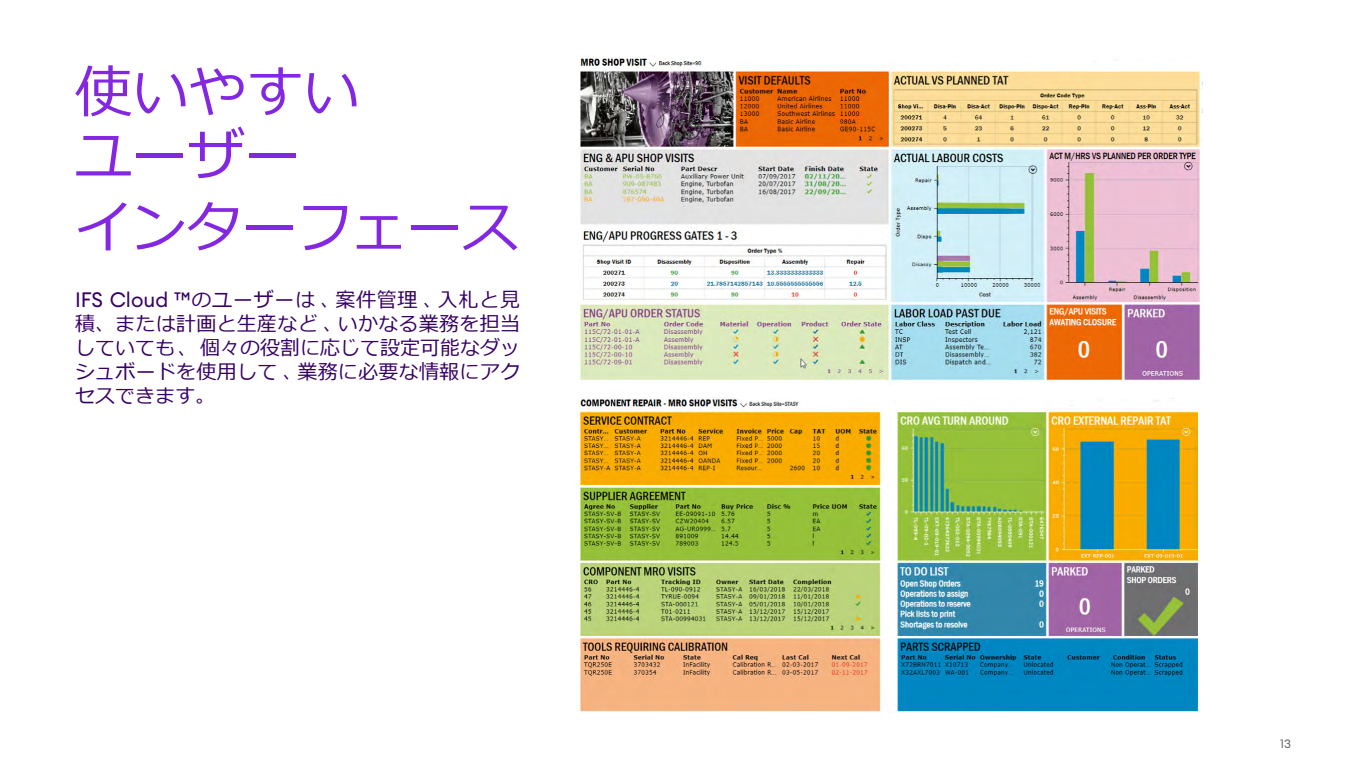
<style>
.page{position:relative;width:1366px;height:768px;background:#fff}
.page>*{position:absolute;margin:0;border:0;box-sizing:border-box;transform-origin:0 0}
.t1{font:57px/63px "Meiryo";color:#8427e2}
.t2{font:57px "Meiryo";letter-spacing:-.02em;color:#8427e2}
.t3{font:20px/24px "Meiryo";color:#360065;text-align:justify}
.t4{font:12px "Euclid Circular A";color:#656565}
.s1{font-family:"Euclid Circular A";font-size:20.6px}
</style>
<div class="page">
<img style="left:579px;top:57px;width:623px;height:328px">
<img style="left:580px;top:397px;width:618px;height:316px">
<h1 class="t1" style="left:75px;top:64px;width:286px">使いやすいユーザー</h1>
<h1 class="t2" style="left:75px;top:187px;width:446px">インターフェース</h1>
<p class="t3" style="left:75px;top:289px;width:447px"><span class="s1">IFS Cloud ™</span>のユーザーは､案件管理､入札と見積､または計画と生産など､いかなる業務を担当していても、個々の役割に応じて設定可能なダッシュボードを使用して､業務に必要な情報にアクセスできます。</p>
<p class="t4" style="left:1280px;top:736px;width:12px">13</p>
</div>
